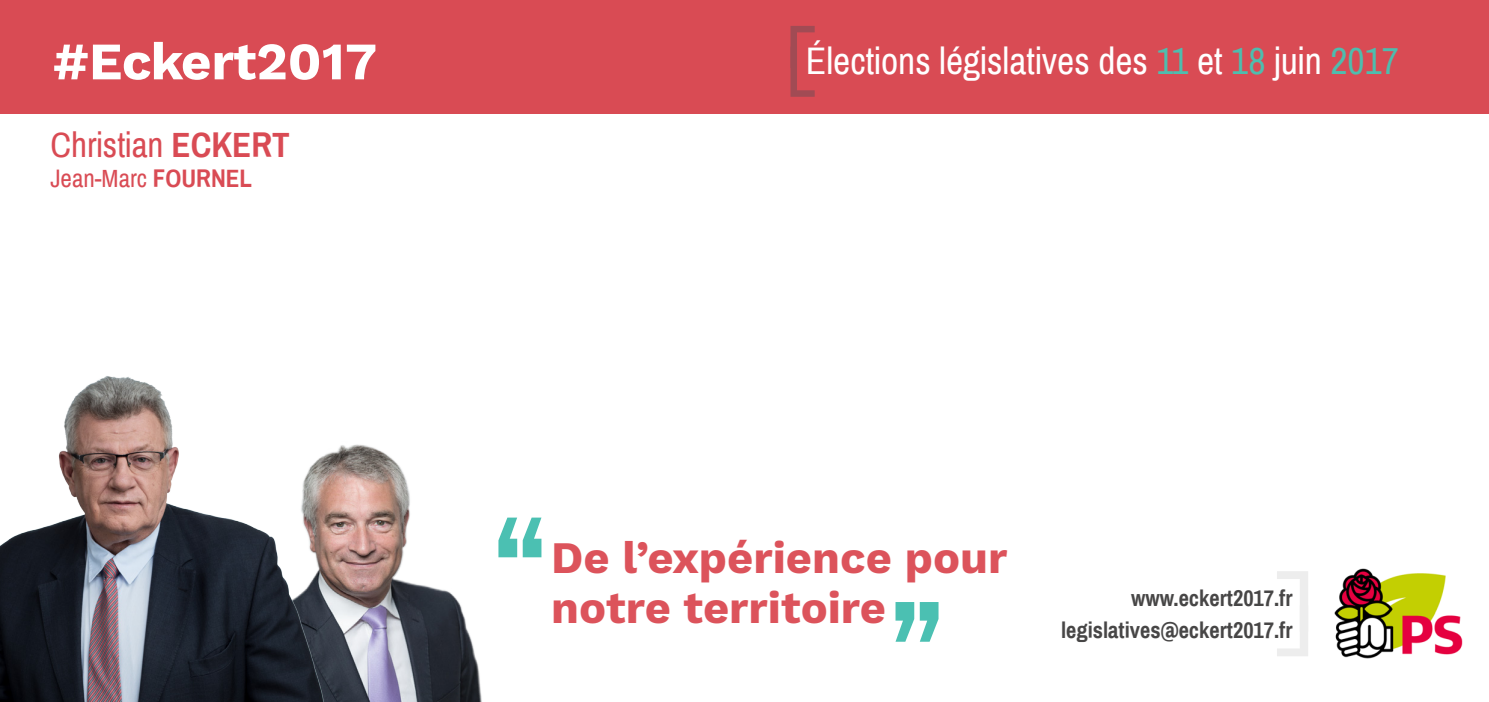
<style>
.page{position:relative;width:1489px;height:702px;background:#fff}
.page>*{position:absolute;margin:0;border:0;box-sizing:border-box;transform-origin:0 0}
.t1{font:700 135.5px "Archivo Narrow";color:#4bc0b2}
.t2{font:700 45px "Work Sans";color:#dc535b}
.t3{font:37.5px "Archivo Narrow";color:#fff}
.t4{font:35px "Archivo Narrow";color:#d94b54}
.t5{font:25px "Archivo Narrow";color:#d94b54}
.t6{font:700 22.5px "Archivo Narrow";color:#474646}
.s1{font-weight:700}
.s2{color:#4ebdae}
</style>
<div class="page">
<div style="left:0;top:0;width:1487px;height:113px;background:#d94b54"></div>
<svg style="left:790px;top:26px;width:24px;height:71px"></svg>
<svg style="left:54px;top:42px;width:287px;height:38px"></svg>
<svg style="left:347px;top:45px;width:28px;height:34px"></svg>
<img style="left:348px;top:444px;width:134px;height:258px">
<img style="left:0;top:376px;width:348px;height:326px">
<svg style="left:1277px;top:571px;width:30px;height:85px"></svg>
<img style="left:1334px;top:568px;width:129px;height:91px">
<p class="t4" style="left:50px;top:123px;width:241px">Christian <span class="s1">ECKERT</span></p>
<p class="t5" style="left:50px;top:163px;width:203px">Jean-Marc <span class="s1">FOURNEL</span></p>
<p class="t3" style="left:805px;top:38px;width:594px">Élections législatives des <span class="s2">11</span> et <span class="s2">18</span> juin <span class="s2">2017</span></p>
<h1 class="t1" style="left:547px;top:668px;width:57px;rotate:-180deg">,,</h1>
<p class="t2" style="left:551px;top:531px;width:457px">De l’expérience pour</p>
<p class="t2" style="left:551px;top:581px;width:336px">notre territoire</p>
<h1 class="t1" style="left:889px;top:491px;width:57px">,,</h1>
<p class="t6" style="left:1131px;top:584px;width:163px">www.eckert2017.fr</p>
<p class="t6" style="left:1061px;top:616px;width:233px">legislatives@eckert2017.fr</p>
</div>
